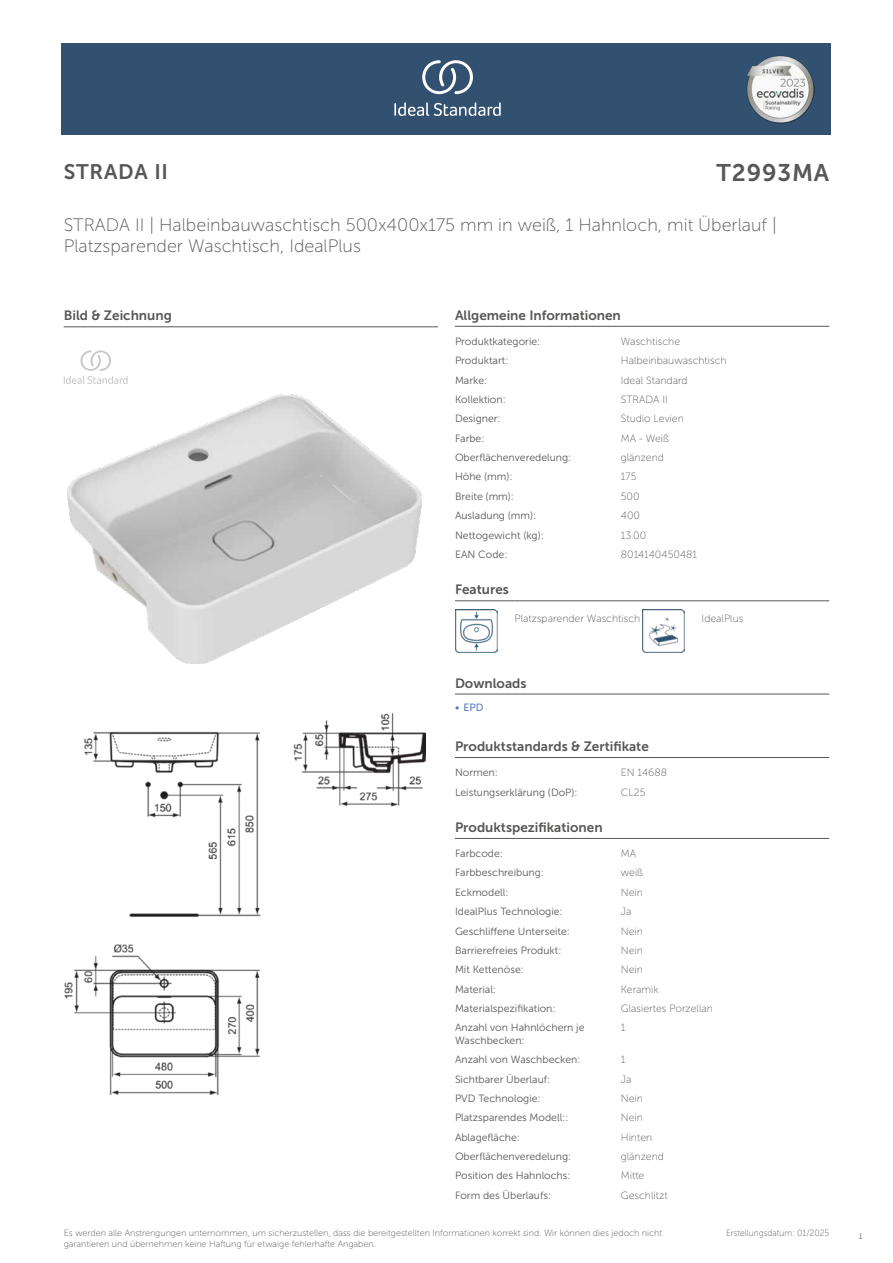
<style>
.page{position:relative;width:893px;height:1263px;background:#fff}
.page>*{position:absolute;margin:0;border:0;box-sizing:border-box;transform-origin:0 0}
.t1{font:24px "Museo Sans 700";letter-spacing:.035em;color:#575756}
.t2{font:21px "Museo Sans 700";letter-spacing:.035em;color:#575756}
.t3{font:18px/21.6px "Museo Sans 100";color:#575756}
.t4{font:13.5px "Museo Sans 700";color:#575756}
.t5{font:10.5px/12.6px "Museo Sans 300";color:#575756}
.t6{font:10.5px "Museo Sans 100";color:#575756}
.t7{font:10.5px "Museo Sans 500";color:#5b7ebf}
.t8{font:9px/10.8px "Museo Sans 100";color:#575756}
.t9{font:9px "Museo Sans 100";color:#575756;scale:.95 1}
.t10{font:300 9px "Calibri";color:#575756;scale:.95 1}
</style>
<div class="page">
<div style="left:62px;top:43px;width:769px;height:91px;background:#325070"></div>
<hr style="left:455px;top:326px;width:166px;height:1px;background:#575756">
<hr style="left:621px;top:326px;width:208px;height:1px;background:#575756">
<hr style="left:455px;top:600px;width:59px;height:1px;background:#575756">
<hr style="left:514px;top:600px;width:128px;height:1px;background:#575756">
<hr style="left:642px;top:600px;width:60px;height:1px;background:#575756">
<hr style="left:702px;top:600px;width:127px;height:1px;background:#575756">
<img style="left:455px;top:609px;width:42px;height:43px">
<img style="left:642px;top:609px;width:43px;height:43px">
<hr style="left:455px;top:694px;width:187px;height:1px;background:#575756">
<hr style="left:642px;top:694px;width:187px;height:1px;background:#575756">
<hr style="left:455px;top:757px;width:166px;height:1px;background:#575756">
<hr style="left:621px;top:757px;width:208px;height:1px;background:#575756">
<hr style="left:455px;top:838px;width:166px;height:1px;background:#575756">
<hr style="left:621px;top:838px;width:208px;height:1px;background:#575756">
<img style="left:64px;top:714px;width:361px;height:380px">
<hr style="left:64px;top:327px;width:374px;height:1px;background:#575756">
<svg style="left:64px;top:350px;width:64px;height:34px"></svg>
<img style="left:68px;top:395px;width:353px;height:269px">
<svg style="left:394px;top:102px;width:107px;height:14px"></svg>
<svg style="left:422px;top:60px;width:51px;height:34px"></svg>
<img style="left:746px;top:56px;width:68px;height:67px">
<h2 class="t2" style="left:64px;top:160px;width:106px">STRADA II</h2>
<h1 class="t1" style="left:717px;top:160px;width:114px">T2993MA</h1>
<h3 class="t3" style="left:64px;top:214px;width:714px">STRADA II | Halbeinbauwaschtisch 500x400x175 mm in weiß, 1 Hahnloch, mit Überlauf |<br>Platzsparender Waschtisch, IdealPlus</h3>
<p class="t4" style="left:64px;top:308px;width:110px">Bild &amp; Zeichnung</p>
<p class="t4" style="left:455px;top:308px;width:167px">Allgemeine Informationen</p>
<p class="t5" style="left:455px;top:335px;width:87px">Produktkategorie:</p>
<p class="t6" style="left:621px;top:336px;width:61px">Waschtische</p>
<p class="t5" style="left:455px;top:354px;width:55px">Produktart:</p>
<p class="t6" style="left:621px;top:355px;width:107px">Halbeinbauwaschtisch</p>
<p class="t5" style="left:455px;top:374px;width:34px">Marke:</p>
<p class="t6" style="left:621px;top:374px;width:68px">Ideal Standard</p>
<p class="t5" style="left:455px;top:393px;width:52px">Kollektion:</p>
<p class="t6" style="left:621px;top:394px;width:48px">STRADA II</p>
<p class="t5" style="left:455px;top:413px;width:47px">Designer:</p>
<p class="t6" style="left:621px;top:413px;width:65px">Studio Levien</p>
<p class="t5" style="left:455px;top:432px;width:31px">Farbe:</p>
<p class="t6" style="left:621px;top:433px;width:50px">MA - Weiß</p>
<p class="t5" style="left:455px;top:451px;width:118px">Oberflächenveredelung:</p>
<p class="t6" style="left:621px;top:452px;width:45px">glänzend</p>
<p class="t5" style="left:455px;top:471px;width:59px">Höhe (mm):</p>
<p class="t6" style="left:621px;top:471px;width:17px">175</p>
<p class="t5" style="left:455px;top:490px;width:61px">Breite (mm):</p>
<p class="t6" style="left:621px;top:491px;width:20px">500</p>
<p class="t5" style="left:455px;top:509px;width:83px">Ausladung (mm):</p>
<p class="t6" style="left:621px;top:510px;width:21px">400</p>
<p class="t5" style="left:455px;top:529px;width:90px">Nettogewicht (kg):</p>
<p class="t6" style="left:621px;top:529px;width:27px">13.00</p>
<p class="t5" style="left:455px;top:548px;width:54px">EAN Code:</p>
<p class="t6" style="left:621px;top:549px;width:78px">8014140450481</p>
<p class="t4" style="left:455px;top:582px;width:55px">Features</p>
<p class="t6" style="left:514px;top:612px;width:127px">Platzsparender Waschtisch</p>
<p class="t6" style="left:702px;top:612px;width:43px">IdealPlus</p>
<p class="t4" style="left:455px;top:675px;width:73px">Downloads</p>
<p class="t7" style="left:455px;top:701px;width:30px">• EPD</p>
<p class="t4" style="left:455px;top:739px;width:195px">Produktstandards &amp; Zertifikate</p>
<p class="t5" style="left:455px;top:766px;width:44px">Normen:</p>
<p class="t6" style="left:621px;top:767px;width:48px">EN 14688</p>
<p class="t5" style="left:455px;top:786px;width:124px">Leistungserklärung (DoP):</p>
<p class="t6" style="left:621px;top:786px;width:26px">CL25</p>
<p class="t4" style="left:455px;top:820px;width:149px">Produktspezifikationen</p>
<p class="t5" style="left:455px;top:847px;width:49px">Farbcode:</p>
<p class="t6" style="left:621px;top:848px;width:17px">MA</p>
<p class="t5" style="left:455px;top:867px;width:90px">Farbbeschreibung:</p>
<p class="t6" style="left:621px;top:867px;width:24px">weiß</p>
<p class="t5" style="left:455px;top:886px;width:55px">Eckmodell:</p>
<p class="t6" style="left:621px;top:887px;width:24px">Nein</p>
<p class="t5" style="left:455px;top:905px;width:109px">IdealPlus Technologie:</p>
<p class="t6" style="left:621px;top:906px;width:12px">Ja</p>
<p class="t5" style="left:455px;top:925px;width:116px">Geschliffene Unterseite:</p>
<p class="t6" style="left:621px;top:925px;width:24px">Nein</p>
<p class="t5" style="left:455px;top:944px;width:108px">Barrierefreies Produkt:</p>
<p class="t6" style="left:621px;top:945px;width:24px">Nein</p>
<p class="t5" style="left:455px;top:963px;width:70px">Mit Kettenöse:</p>
<p class="t6" style="left:621px;top:964px;width:24px">Nein</p>
<p class="t5" style="left:455px;top:983px;width:43px">Material:</p>
<p class="t6" style="left:621px;top:983px;width:39px">Keramik</p>
<p class="t5" style="left:455px;top:1002px;width:102px">Materialspezifikation:</p>
<p class="t6" style="left:621px;top:1003px;width:94px">Glasiertes Porzellan</p>
<p class="t5" style="left:455px;top:1021px;width:131px">Anzahl von Hahnlöchern je<br>Waschbecken:</p>
<p class="t6" style="left:621px;top:1022px;width:6px">1</p>
<p class="t5" style="left:455px;top:1053px;width:127px">Anzahl von Waschbecken:</p>
<p class="t6" style="left:621px;top:1054px;width:6px">1</p>
<p class="t5" style="left:455px;top:1073px;width:97px">Sichtbarer Überlauf:</p>
<p class="t6" style="left:621px;top:1073px;width:12px">Ja</p>
<p class="t5" style="left:455px;top:1092px;width:87px">PVD Technologie:</p>
<p class="t6" style="left:621px;top:1093px;width:24px">Nein</p>
<p class="t5" style="left:455px;top:1111px;width:115px">Platzsparendes Modell::</p>
<p class="t6" style="left:621px;top:1112px;width:24px">Nein</p>
<p class="t5" style="left:455px;top:1131px;width:66px">Ablagefläche:</p>
<p class="t6" style="left:621px;top:1131px;width:33px">Hinten</p>
<p class="t5" style="left:455px;top:1150px;width:118px">Oberflächenveredelung:</p>
<p class="t6" style="left:621px;top:1151px;width:45px">glänzend</p>
<p class="t5" style="left:455px;top:1169px;width:117px">Position des Hahnlochs:</p>
<p class="t6" style="left:621px;top:1170px;width:25px">Mitte</p>
<p class="t5" style="left:455px;top:1189px;width:98px">Form des Überlaufs:</p>
<p class="t6" style="left:621px;top:1189px;width:48px">Geschlitzt</p>
<p class="t8" style="left:64px;top:1227px;width:600px">Es werden alle Anstrengungen unternommen, um sicherzustellen, dass die bereitgestellten Informationen korrekt sind. Wir können dies jedoch nicht garantieren und übernehmen keine Haftung für etwaige fehlerhafte Angaben.</p>
<p class="t9" style="left:726px;top:1228px;width:110px">Erstellungsdatum: 01/2025</p>
<p class="t10" style="left:858px;top:1230px;width:6px">1</p>
</div>
